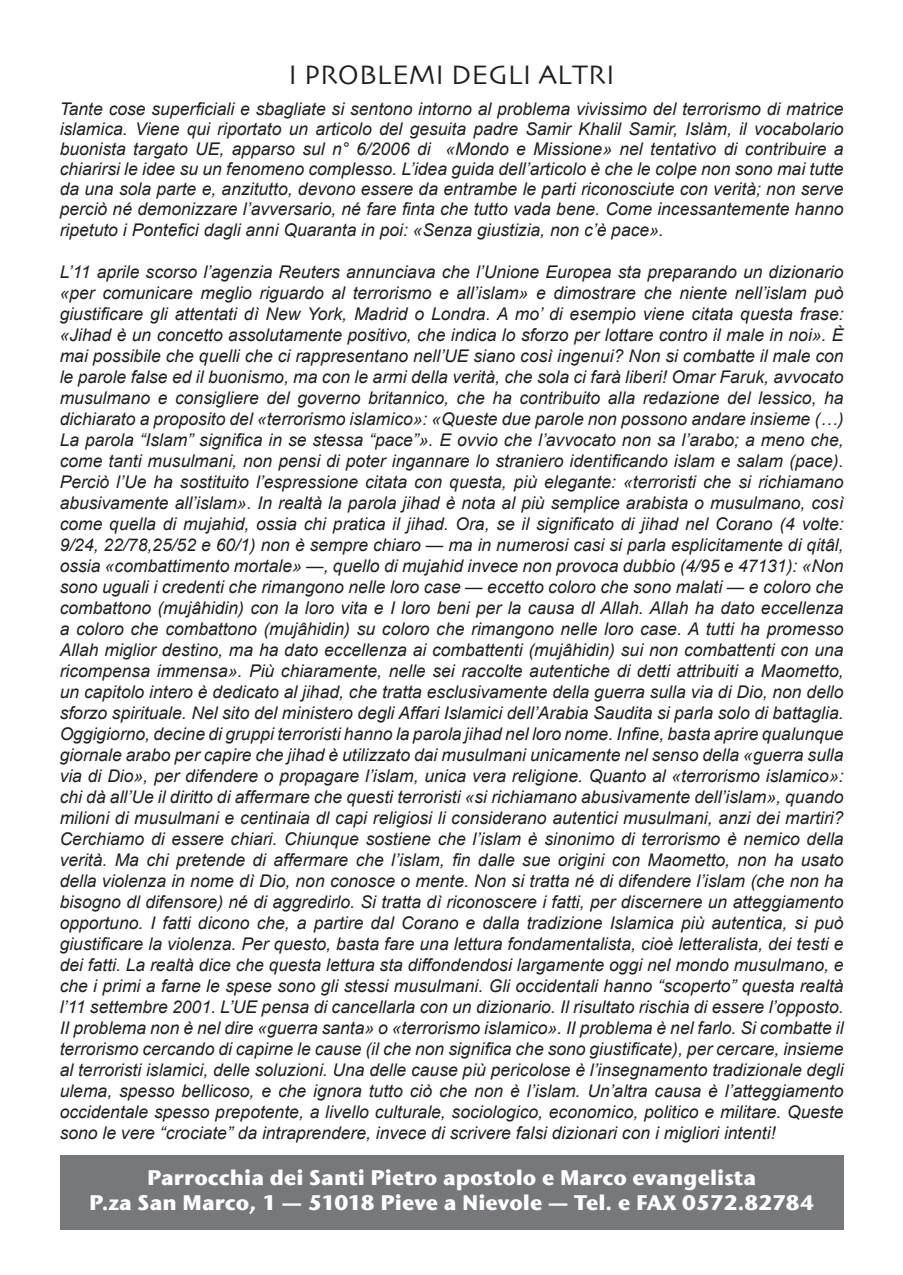
<style>
.page{position:relative;width:903px;height:1275px;background:#fff}
.page>*{position:absolute;margin:0;border:0;box-sizing:border-box;transform-origin:0 0}
.t1{font:28px "Skia";color:#231f20}
.t2{font:700 21px/25.4px "Stone Sans ITC";color:#fff;text-align:center}
.t3{font:italic 17.5px/21px "Arial";color:#231f20;text-align:justify}
</style>
<div class="page">
<div style="left:60px;top:1155px;width:783px;height:75px;background:#76787b"></div>
<h1 class="t1" style="left:289px;top:58px;width:321px">I PROBLEMI DEG LI ALTRI</h1>
<p class="t3" style="left:60px;top:99px;width:785px;line-height:20.3px">Tante cose superficiali e sbagliate si sentono intorno al problema vivissimo del terrorismo di matrice islamica. Viene qui riportato un articolo del gesuita padre Samir Khalil Samir, Islàm, il vocabolario buonista targato UE, apparso sul n° 6/2006 di «Mondo e Missione» nel tentativo di contribuire a chiarirsi le idee su un fenomeno complesso. L’idea guida dell’articolo è che le colpe non sono mai tutte da una sola parte e, anzitutto, devono essere da entrambe le parti riconosciute con verità; non serve perciò né demonizzare l’avversario, né fare finta che tutto vada bene. Come incessantemente hanno ripetuto i Pontefici dagli anni Quaranta in poi: «Senza giustizia, non c’è pace».</p>
<p class="t3" style="left:60px;top:262px;width:785px">L’11 aprile scorso l’agenzia Reuters annunciava che l’Unione Europea sta preparando un dizionario «per comunicare meglio riguardo al terrorismo e all’islam» e dimostrare che niente nell’islam può giustificare gli attentati dì New York, Madrid o Londra. A mo’ di esempio viene citata questa frase: «Jihad è un concetto assolutamente positivo, che indica lo sforzo per lottare contro il male in noi». È mai possibile che quelli che ci rappresentano nell’UE siano così ingenui? Non si combatte il male con le parole false ed il buonismo, ma con le armi della verità, che sola ci farà liberi! Omar Faruk, avvocato musulmano e consigliere del governo britannico, che ha contribuito alla redazione del lessico, ha dichiarato a proposito del «terrorismo islamico»: «Queste due parole non possono andare insieme (…)<br>La parola “Islam” significa in se stessa “pace”». E ovvio che l’avvocato non sa l’arabo; a meno che, come tanti musulmani, non pensi di poter ingannare lo straniero identificando islam e salam (pace).<br>Perciò l’Ue ha sostituito l’espressione citata con questa, più elegante: «terroristi che si richiamano abusivamente all’islam». In realtà la parola jihad è nota al più semplice arabista o musulmano, così come quella di mujahid, ossia chi pratica il jihad. Ora, se il significato di jihad nel Corano (4 volte:<br>9/24, 22/78,25/52 e 60/1) non è sempre chiaro — ma in numerosi casi si parla esplicitamente di qitâl, ossia «combattimento mortale» —, quello di mujahid invece non provoca dubbio (4/95 e 47131): «Non sono uguali i credenti che rimangono nelle loro case — eccetto coloro che sono malati — e coloro che combattono (mujâhidin) con la loro vita e I loro beni per la causa dl Allah. Allah ha dato eccellenza a coloro che combattono (mujâhidin) su coloro che rimangono nelle loro case. A tutti ha promesso Allah miglior destino, ma ha dato eccellenza ai combattenti (mujâhidin) sui non combattenti con una ricompensa immensa». Più chiaramente, nelle sei raccolte autentiche di detti attribuiti a Maometto, un capitolo intero è dedicato al jihad, che tratta esclusivamente della guerra sulla via di Dio, non dello sforzo spirituale. Nel sito del ministero degli Affari Islamici dell’Arabia Saudita si parla solo di battaglia.<br>Oggigiorno, decine di gruppi terroristi hanno la parola jihad nel loro nome. Infine, basta aprire qualunque giornale arabo per capire che jihad è utilizzato dai musulmani unicamente nel senso della «guerra sulla via di Dio», per difendere o propagare l’islam, unica vera religione. Quanto al «terrorismo islamico»: chi dà all’Ue il diritto di affermare che questi terroristi «si richiamano abusivamente dell’islam», quando milioni di musulmani e centinaia dl capi religiosi li considerano autentici musulmani, anzi dei martiri?<br>Cerchiamo di essere chiari. Chiunque sostiene che l’islam è sinonimo di terrorismo è nemico della verità. Ma chi pretende di affermare che l’islam, fin dalle sue origini con Maometto, non ha usato della violenza in nome dì Dio, non conosce o mente. Non si tratta né di difendere l’islam (che non ha bisogno dl difensore) né di aggredirlo. Si tratta dì riconoscere i fatti, per discernere un atteggiamento opportuno. I fatti dicono che, a partire dal Corano e dalla tradizione Islamica più autentica, si può giustificare la violenza. Per questo, basta fare una lettura fondamentalista, cioè letteralista, dei testi e dei fatti. La realtà dice che questa lettura sta diffondendosi largamente oggi nel mondo musulmano, e che i primi a farne le spese sono gli stessi musulmani. Gli occidentali hanno “scoperto” questa realtà l’11 settembre 2001. L’UE pensa di cancellarla con un dizionario. Il risultato rischia di essere l’opposto.<br>II problema non è nel dire «guerra santa» o «terrorismo islamico». II problema è nel farlo. Si combatte il terrorismo cercando di capirne le cause (il che non significa che sono giustificate), per cercare, insieme al terroristi islamici, delle soluzioni. Una delle cause più pericolose è l’insegnamento tradizionale degli ulema, spesso bellicoso, e che ignora tutto ciò che non è l’islam. Un’altra causa è l’atteggiamento occidentale spesso prepotente, a livello culturale, sociologico, economico, politico e militare. Queste sono le vere “crociate” da intraprendere, invece di scrivere falsi dizionari con i migliori intenti!</p>
<p class="t2" style="left:89px;top:1164px;width:727px">Parrocchia dei Santi Pietro apostolo e Marco evangelista<br>P.za San Marco, 1 — 51018 Pieve a Nievole — Tel. e FAX 0572.82784</p>
</div>
